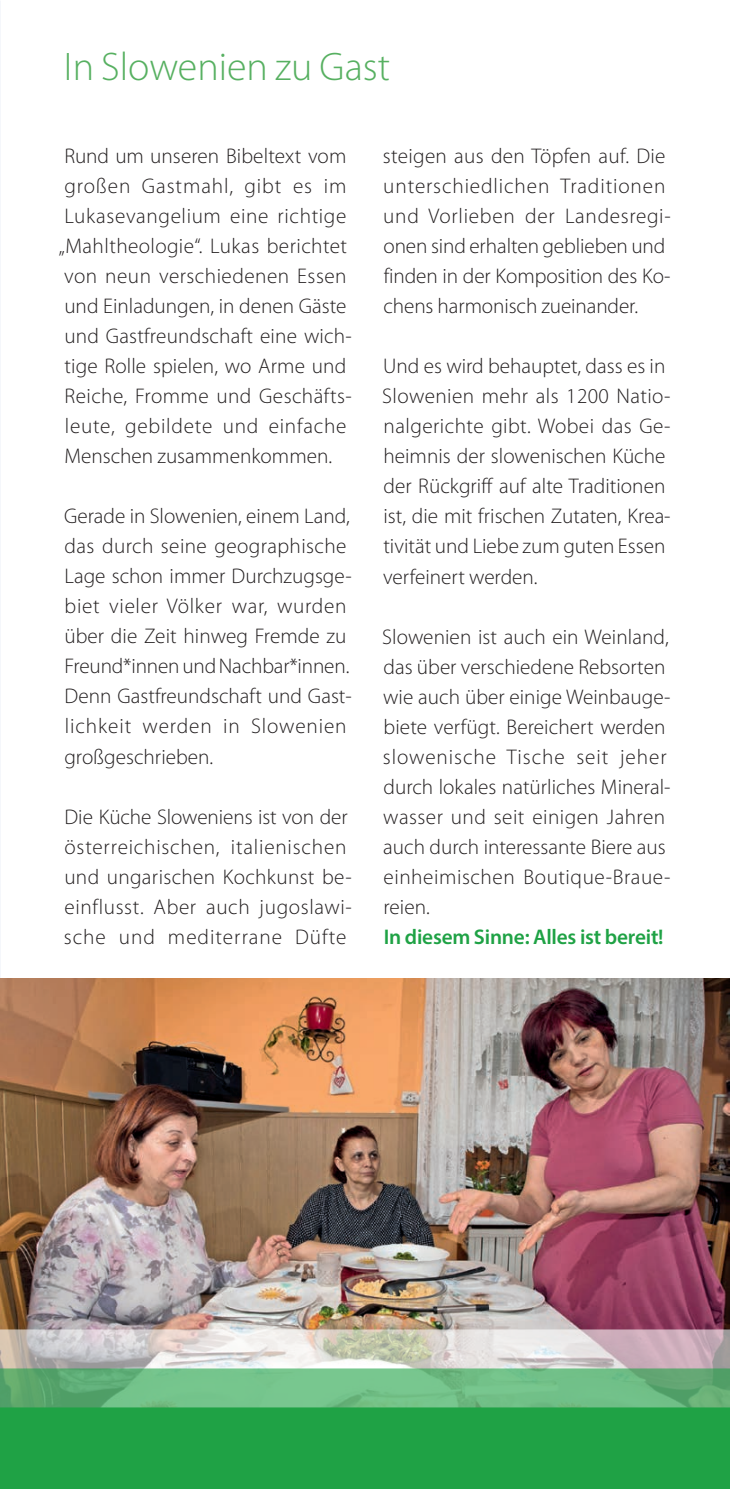
<style>
.page{position:relative;width:730px;height:1489px;background:#fff}
.page>*{position:absolute;margin:0;border:0;box-sizing:border-box;transform-origin:0 0}
.t1{font:300 40px "Myriad Pro";color:#57b061}
.t2{font:300 21.25px/30px "Myriad Pro";letter-spacing:.005em;color:#231f20}
.t3{font:300 21.25px/30px "Myriad Pro";letter-spacing:.03em;color:#231f20}
.t4{font:600 21.25px "Myriad Pro";letter-spacing:-.01em;color:#1fa245}
</style>
<div class="page">
<img style="left:0;top:978px;width:730px;height:99px">
<img style="left:0;top:1077px;width:730px;height:129px">
<div style="left:0;top:1442px;width:730px;height:46px;background:#1fa245"></div>
<img style="left:0;top:1206px;width:730px;height:236px">
<img style="left:0;top:1172px;width:17px;height:36px">
<h1 class="t1" style="left:64px;top:42px;width:328px">In Slowenien zu Gast</h1>
<p class="t2" style="left:59px;top:141px;width:294px">Rund um unseren Bibeltext vom großen Gastmahl, gibt es im<br>Lukasevangelium eine richtige „Mahltheologie“. Lukas berichtet von neun verschiedenen Essen und Einladungen, in denen Gäste und Gastfreundschaft eine wich&shy;tige Rolle spielen, wo Arme und<br>Reiche, Fromme und Geschäfts&shy;leute, gebildete und einfache<br>Menschen zusammenkommen.</p>
<p class="t2" style="left:64px;top:501px;width:289px">Gerade in Slowenien, einem Land, das durch seine geographische<br>Lage schon immer Durchzugsge&shy;biet vieler Völker war, wurden über die Zeit hinweg Fremde zu<br>Freund*innen und Nachbar*innen.<br>Denn Gastfreundschaft und Gast&shy;lichkeit werden in Slowenien großgeschrieben.</p>
<p class="t3" style="left:64px;top:801px;width:289px">Die Küche Sloweniens ist von der österreichischen, italienischen und ungarischen Kochkunst be&shy;einflusst. Aber auch jugoslawi&shy;sche und mediterrane Düfte</p>
<p class="t2" style="left:383px;top:141px;width:289px">steigen aus den Töpfen auf. Die unterschiedlichen Traditionen und Vorlieben der Landesregi&shy;onen sind erhalten geblieben und finden in der Komposition des Ko&shy;chens harmonisch zueinander.</p>
<p class="t2" style="left:382px;top:351px;width:290px">Und es wird behauptet, dass es in<br>Slowenien mehr als 1200 Natio&shy;nalgerichte gibt. Wobei das Ge&shy;heimnis der slowenischen Küche der Rückgriff auf alte Traditionen ist, die mit frischen Zutaten, Krea&shy;tivität und Liebe zum guten Essen verfeinert werden.</p>
<p class="t2" style="left:382px;top:621px;width:290px">Slowenien ist auch ein Weinland, das über verschiedene Rebsorten wie auch über einige Weinbauge&shy;biete verfügt. Bereichert werden slowenische Tische seit jeher durch lokales natürliches Mineral&shy;wasser und seit einigen Jahren auch durch interessante Biere aus einheimischen Boutique-Braue&shy;reien.</p>
<p class="t4" style="left:384px;top:923px;width:281px">In diesem Sinne: Alles ist bereit!</p>
</div>
